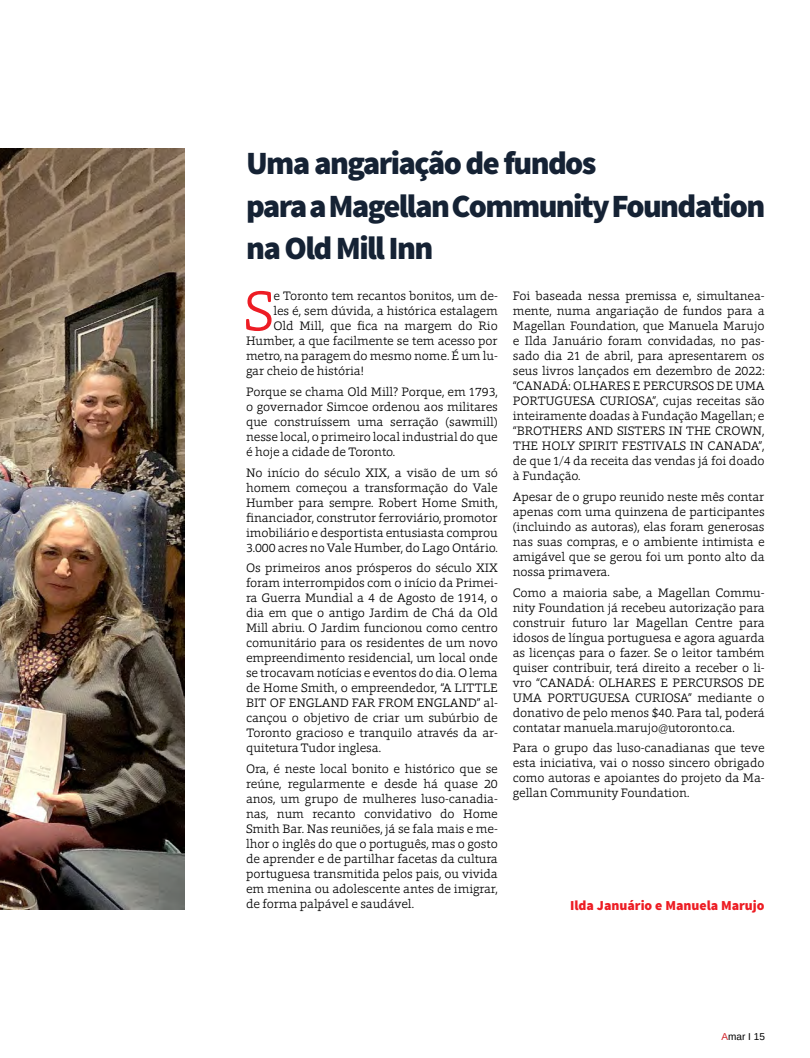
<style>
.page{position:relative;width:810px;height:1058px;background:#fff}
.page>*{position:absolute;margin:0;border:0;box-sizing:border-box;transform-origin:0 0}
.t1{font:300 56.88px "Foro Rounded";color:#ed1c24}
.t2{font:900 32.5px/42.5px "Source Sans Pro";letter-spacing:-.05em;color:#152234}
.t3{font:900 13.75px "Source Sans Pro";color:#ed1d24}
.t4{font:300 12.5px/15px "Foro Rounded";letter-spacing:-.01em;color:#000;text-align:justify}
.t5{font:10px "Arimo";color:#000}
.s1{color:#d2232a}
</style>
<div class="page">
<img style="left:0;top:148px;width:184px;height:761px">
<h2 class="t2" style="left:246px;top:143px;width:521px">Uma angariação de fundos<br>para a Magellan Community Foundation na Old Mill Inn</h2>
<h1 class="t1" style="left:244px;top:274px;width:32px">S</h1>
<p class="t4" style="left:273px;top:288px;width:226px">e Toronto tem recantos bonitos, um de-</p>
<p class="t4" style="left:513px;top:288px;width:253px">Foi baseada nessa premissa e, simultanea&shy;mente, numa angariação de fundos para a Magellan Foundation, que Manuela Marujo e Ilda Januário foram convidadas, no pas&shy;sado dia 21 de abril, para apresentarem os seus livros lançados em dezembro de 2022: “CANADÁ: OLHARES E PERCURSOS DE UMA PORTUGUESA CURIOSA”, cujas receitas são inteiramente doadas à Fundação Magellan; e “BROTHERS AND SISTERS IN THE CROWN, THE HOLY SPIRIT FESTIVALS IN CANADA”, de que 1/4 da receita das vendas já foi doado à Fundação.</p>
<p class="t4" style="left:513px;top:489px;width:253px">Apesar de o grupo reunido neste mês contar apenas com uma quinzena de participantes (incluindo as autoras), elas foram generosas nas suas compras, e o ambiente intimista e amigável que se gerou foi um ponto alto da nossa primavera.</p>
<p class="t4" style="left:513px;top:584px;width:253px">Como a maioria sabe, a Magellan Commu&shy;nity Foundation já recebeu autorização para construir futuro lar Magellan Centre para idosos de língua portuguesa e agora aguarda as licenças para o fazer. Se o leitor também quiser contribuir, terá direito a receber o li&shy;vro “CANADÁ: OLHARES E PERCURSOS DE UMA PORTUGUESA CURIOSA” mediante o donativo de pelo menos $40. Para tal, poderá contatar manuela.marujo@utoronto.ca.</p>
<p class="t4" style="left:513px;top:740px;width:253px">Para o grupo das luso-canadianas que teve esta iniciativa, vai o nosso sincero obrigado como autoras e apoiantes do projeto da Ma&shy;gellan Community Foundation.</p>
<p class="t4" style="left:273px;top:303px;width:226px">les é, sem dúvida, a histórica estalagem</p>
<p class="t4" style="left:273px;top:318px;width:226px">Old Mill, que fica na margem do Rio</p>
<p class="t4" style="left:246px;top:333px;width:253px">Humber, a que facilmente se tem acesso por</p>
<p class="t4" style="left:246px;top:348px;width:253px">metro, na paragem do mesmo nome. É um lu-</p>
<p class="t4" style="left:246px;top:363px;width:119px">gar cheio de história!</p>
<p class="t4" style="left:246px;top:384px;width:253px">Porque se chama Old Mill? Porque, em 1793, o governador Simcoe ordenou aos militares que construíssem uma serração (sawmill) nesse local, o primeiro local industrial do que é hoje a cidade de Toronto.</p>
<p class="t4" style="left:246px;top:464px;width:253px">No início do século XIX, a visão de um só homem começou a transformação do Vale Humber para sempre. Robert Home Smith, financiador, construtor ferroviário, promotor imobiliário e desportista entusiasta comprou 3.000 acres no Vale Humber, do Lago Ontário.</p>
<p class="t4" style="left:246px;top:560px;width:253px">Os primeiros anos prósperos do século XIX foram interrompidos com o início da Primei&shy;ra Guerra Mundial a 4 de Agosto de 1914, o dia em que o antigo Jardim de Chá da Old Mill abriu. O Jardim funcionou como centro comunitário para os residentes de um novo empreendimento residencial, um local onde se trocavam notícias e eventos do dia. O lema de Home Smith, o empreendedor, “A LITTLE BIT OF ENGLAND FAR FROM ENGLAND” al&shy;cançou o objetivo de criar um subúrbio de Toronto gracioso e tranquilo através da ar&shy;quitetura Tudor inglesa.</p>
<p class="t4" style="left:246px;top:761px;width:253px">Ora, é neste local bonito e histórico que se reúne, regularmente e desde há quase 20 anos, um grupo de mulheres luso-canadia&shy;nas, num recanto convidativo do Home Smith Bar. Nas reuniões, já se fala mais e me&shy;lhor o inglês do que o português, mas o gosto de aprender e de partilhar facetas da cultura portuguesa transmitida pelos pais, ou vivida em menina ou adolescente antes de imigrar, de forma palpável e saudável.</p>
<p class="t3" style="left:570px;top:896px;width:196px">Ilda Januário e Manuela Marujo</p>
<p class="t5" style="left:722px;top:1029px;width:45px"><span class="s1">A</span>mar I 15</p>
</div>
